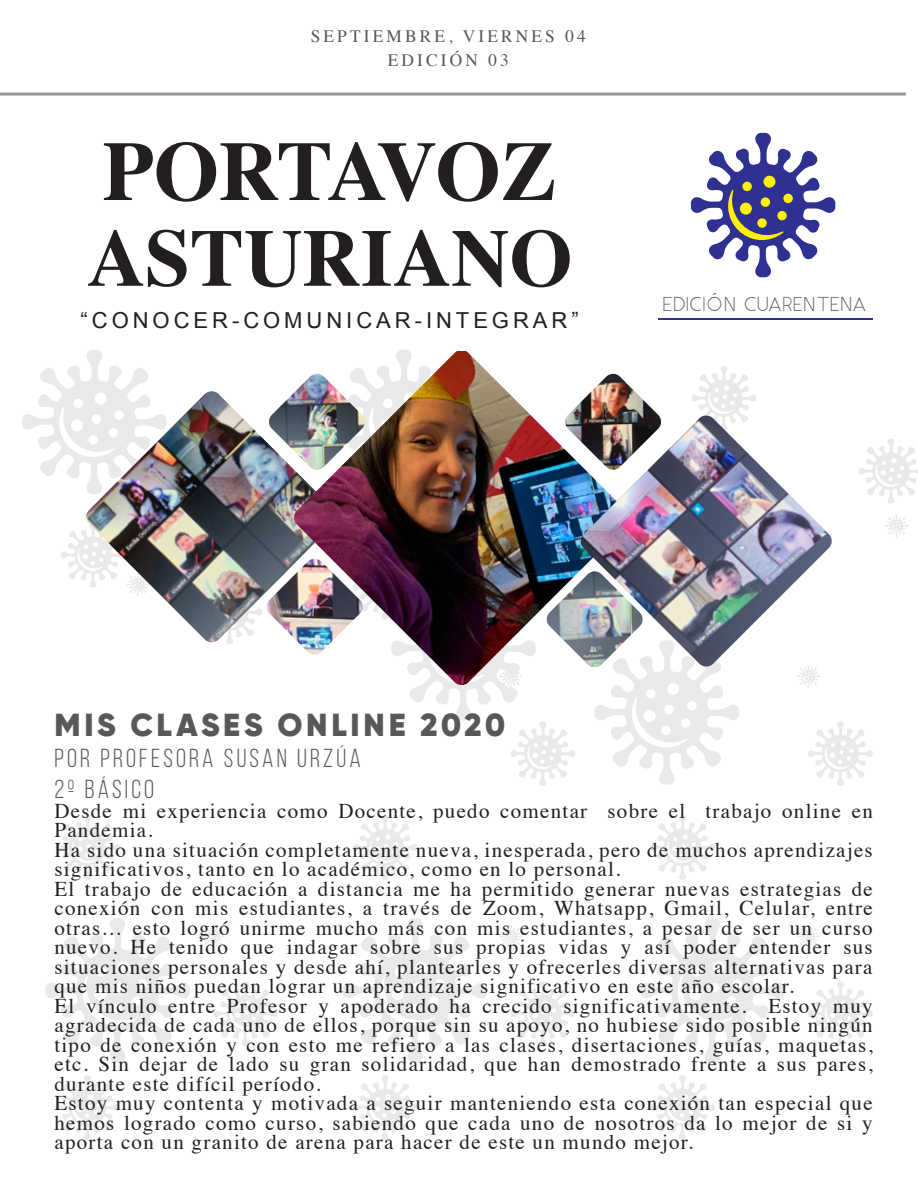
<style>
.page{position:relative;width:918px;height:1188px;background:#fff}
.page>*{position:absolute;margin:0;border:0;box-sizing:border-box;transform-origin:0 0}
.t1{font:700 84px "Times";letter-spacing:-.02em;color:#231f20}
.t2{font:700 81px "Times";color:#231f20}
.t3{font:900 31.65px "Gilroy";letter-spacing:.12em;color:#57585a}
.t4{font:25.95px/31px "Bebas Neue";letter-spacing:.12em;color:#57585a}
.t5{font:22.05px "Arial";letter-spacing:.18em;color:#231f20}
.t6{font:21px/19.5px "Times";letter-spacing:.06em;color:#231f20}
.t7{font:20.1px "Alcubierre";color:#585b5b}
.t8{font:17.4px/23.7px "Times";letter-spacing:.18em;color:#57585a;text-align:center}
</style>
<div class="page">
<hr style="left:0;top:93px;width:906px;height:3px;background:#939598">
<svg style="left:691px;top:133px;width:144px;height:144px"></svg>
<div style="left:742px;top:182px;width:10px;height:9px;background:#fff101;border-radius:50%"></div>
<svg style="left:757px;top:218px;width:10px;height:10px"></svg>
<div style="left:761px;top:197px;width:9px;height:10px;background:#fff101;border-radius:50%"></div>
<div style="left:777px;top:211px;width:10px;height:9px;background:#fff101;border-radius:50%"></div>
<div style="left:783px;top:194px;width:10px;height:9px;background:#fff101;border-radius:50%"></div>
<div style="left:740px;top:203px;width:12px;height:12px;background:#fff101;border-radius:50%"></div>
<div style="left:763px;top:176px;width:12px;height:12px;background:#fff101;border-radius:50%"></div>
<hr style="left:658px;top:318px;width:214px;height:2px;background:#2e3092">
<svg style="left:22px;top:350px;width:126px;height:128px"></svg>
<svg style="left:61px;top:530px;width:24px;height:50px"></svg>
<svg style="left:692px;top:366px;width:64px;height:50px"></svg>
<svg style="left:859px;top:439px;width:59px;height:64px"></svg>
<svg style="left:55px;top:815px;width:65px;height:65px"></svg>
<svg style="left:409px;top:686px;width:166px;height:100px"></svg>
<svg style="left:353px;top:815px;width:64px;height:65px"></svg>
<svg style="left:595px;top:668px;width:144px;height:117px"></svg>
<svg style="left:797px;top:668px;width:23px;height:20px"></svg>
<svg style="left:885px;top:514px;width:23px;height:23px"></svg>
<svg style="left:808px;top:721px;width:65px;height:65px"></svg>
<svg style="left:650px;top:815px;width:65px;height:65px"></svg>
<svg style="left:45px;top:918px;width:145px;height:145px"></svg>
<svg style="left:202px;top:925px;width:23px;height:23px"></svg>
<svg style="left:213px;top:981px;width:65px;height:65px"></svg>
<svg style="left:55px;top:1075px;width:65px;height:65px"></svg>
<svg style="left:343px;top:918px;width:144px;height:145px"></svg>
<svg style="left:500px;top:925px;width:22px;height:23px"></svg>
<svg style="left:511px;top:981px;width:64px;height:65px"></svg>
<svg style="left:353px;top:1075px;width:64px;height:65px"></svg>
<svg style="left:640px;top:918px;width:145px;height:145px"></svg>
<svg style="left:797px;top:925px;width:23px;height:23px"></svg>
<svg style="left:808px;top:981px;width:65px;height:65px"></svg>
<svg style="left:650px;top:1075px;width:65px;height:65px"></svg>
<img style="left:85px;top:391px;width:208px;height:252px">
<img style="left:293px;top:351px;width:337px;height:335px">
<img style="left:580px;top:416px;width:252px;height:252px">
<img style="left:268px;top:374px;width:98px;height:97px">
<img style="left:564px;top:374px;width:98px;height:97px">
<img style="left:266px;top:559px;width:98px;height:97px">
<img style="left:546px;top:571px;width:98px;height:96px">
<p class="t8" style="left:311px;top:23px;width:277px">SEPTIEMBRE, VIERNES 04<br>EDICIÓN 03</p>
<h1 class="t1" style="left:103px;top:91px;width:456px">PORTAVOZ</h1>
<h2 class="t2" style="left:87px;top:181px;width:487px">ASTURIANO</h2>
<p class="t5" style="left:81px;top:306px;width:500px">“CONOCER-COMUNICAR-INTEGRAR”</p>
<p class="t7" style="left:663px;top:293px;width:205px">EDICIÓN CUARENTENA</p>
<h3 class="t3" style="left:54px;top:705px;width:452px">MIS CLASES ONLINE 2020</h3>
<p class="t4" style="left:54px;top:743px;width:308px">POR PROFESORA SUSAN URZÚA<br>2º BÁSICO</p>
<p class="t6" style="left:54px;top:799px;width:820px">Desde mi experiencia como Docente, puedo comentar sobre el trabajo online en Pandemia.<br>Ha sido una situación completamente nueva, inesperada, pero de muchos aprendizajes significativos, tanto en lo académico, como en lo personal.<br>El trabajo de educación a distancia me ha permitido generar nuevas estrategias de conexión con mis estudiantes, a través de Zoom, Whatsapp, Gmail, Celular, entre otras… esto logró unirme mucho más con mis estudiantes, a pesar de ser un curso nuevo. He tenido que indagar sobre sus propias vidas y así poder entender sus situaciones personales y desde ahí, plantearles y ofrecerles diversas alternativas para que mis niños puedan lograr un aprendizaje significativo en este año escolar.<br>El vínculo entre Profesor y apoderado ha crecido significativamente. Estoy muy agradecida de cada uno de ellos, porque sin su apoyo, no hubiese sido posible ningún tipo de conexión y con esto me refiero a las clases, disertaciones, guías, maquetas, etc. Sin dejar de lado su gran solidaridad, que han demostrado frente a sus pares, durante este difícil período.<br>Estoy muy contenta y motivada a seguir manteniendo esta conexión tan especial que hemos logrado como curso, sabiendo que cada uno de nosotros da lo mejor de si y aporta con un granito de arena para hacer de este un mundo mejor.</p>
</div>
